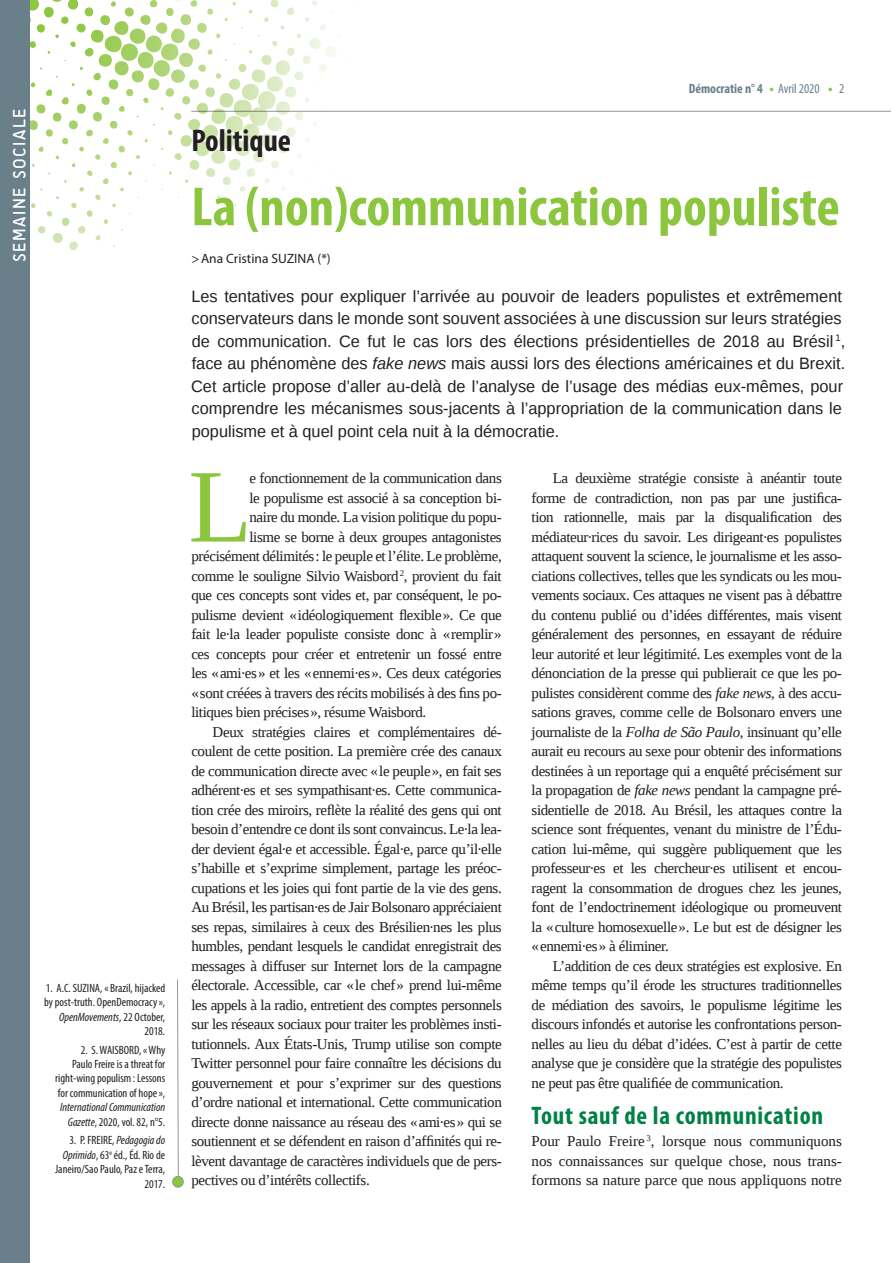
<style>
.page{position:relative;width:893px;height:1263px;background:#fff}
.page>*{position:absolute;margin:0;border:0;box-sizing:border-box;transform-origin:0 0}
.txt_courant_lettrin{font:104.4px "Liberation Serif";color:#8bc63e}
.t1{font:700 condensed 55.5px "Myriad Pro";color:#8bc63e}
.t2{font:700 condensed 31.5px "Myriad Pro";color:#231f20}
._1erSOUSTITRE{font:700 condensed 25.5px "Myriad Pro";letter-spacing:.03em;color:#008146}
.t3{font:18px "Sci Fly Sans";letter-spacing:.085em;color:#fff}
.chapeau_interview{font:16.5px/22.5px "Liberation Sans";color:#231f20}
.txt_courant_2{font:15px/19.5px "Liberation Serif";letter-spacing:-.025em;color:#231f20;text-align:justify}
.txt_courant_lettrin-2{font:15px "Liberation Serif";letter-spacing:-.025em;color:#231f20}
.txt_courant_2__ss_r{font:15px/19.5px "Liberation Serif";color:#231f20;text-align:justify}
.t4{font:700 condensed 13.5px "Myriad Pro";color:#697f8a}
.AUTEURS{font:13.5px "Myriad Pro";color:#231f20}
.note_de_bas_de_pag{font:condensed 12px/14.4px "Myriad Pro";color:#231f20;text-align:right}
.s1{font-style:italic}
.s2{font-stretch:normal;color:#8bc63e}
.s3{font-weight:400}
</style>
<div class="page">
<svg style="left:30px;top:0;width:327px;height:250px"></svg>
<div style="left:0;top:0;width:30px;height:1263px;background:#697f8a"></div>
<hr style="left:191px;top:111px;width:700px;height:1px;background:#939598">
<svg style="left:177px;top:979px;width:2px;height:197px"></svg>
<div style="left:173px;top:1176px;width:10px;height:11px;background:#8bc63e;border-radius:50%"></div>
<div style="left:172px;top:1176px;width:12px;height:11px;border:1px solid #939598;border-radius:50%"></div>
<p class="t3" style="left:9px;top:262px;width:155px;rotate:-90deg">SEMAINE SOCIALE</p>
<p class="note_de_bas_de_pag" style="left:44px;top:980px;width:123px">1. A.C. SUZINA, « Brazil, hijacked by post-truth. OpenDemocracy»,<br><span class="s1">OpenMovements</span>, 22 October,<br>2018.</p>
<p class="note_de_bas_de_pag" style="left:55px;top:1042px;width:111px">2. S. WAISBORD, «Why<br>Paulo Freire is a threat for right-wing populism: Lessons for communication of hope»,<br><span class="s1">International Communication<br>Gazette</span>, 2020, vol. 82, n°5.</p>
<p class="note_de_bas_de_pag" style="left:55px;top:1133px;width:112px">3. P. FREIRE, <span class="s1">Pedagogia do<br>Oprimido</span>, 63<sup>e</sup> éd., Éd. Rio de<br>Janeiro/Sao Paulo, Paz e Terra,<br>2017.</p>
<p class="t4" style="left:689px;top:80px;width:157px">Démocratie n° 4 <span class="s2">•</span> <span class="s3">Avril 2020</span> <span class="s2">•</span> <span class="s3">2</span></p>
<p class="t2" style="left:191px;top:121px;width:101px">Politique</p>
<p class="t1" style="left:191px;top:172px;width:650px">La (non)communication populiste</p>
<p class="AUTEURS" style="left:191px;top:250px;width:141px">&gt;Ana Cristina SUZINA (*)</p>
<p class="chapeau_interview" style="left:191px;top:286px;width:656px">Les tentatives pour expliquer l’arrivée au pouvoir de leaders populistes et extrêmement conservateurs dans le monde sont souvent associées à une discussion sur leurs stratégies de communication. Ce fut le cas lors des élections présidentielles de 2018 au Brésil <sup>1</sup>, face au phénomène des <span class="s1">fake news</span> mais aussi lors des élections américaines et du Brexit.<br>Cet article propose d’aller au-delà de l’analyse de l’usage des médias eux-mêmes, pour comprendre les mécanismes sous-jacents à l’appropriation de la communication dans le populisme et à quel point cela nuit à la démocratie.</p>
<p class="txt_courant_lettrin" style="left:188px;top:439px;width:65px">L</p>
<p class="txt_courant_lettrin-2" style="left:249px;top:468px;width:254px">e fonctionnement de la communication dans</p>
<p class="txt_courant_lettrin-2" style="left:249px;top:488px;width:254px">le populisme est associé à sa conception bi-</p>
<p class="txt_courant_lettrin-2" style="left:249px;top:507px;width:254px">naire du monde. La vision politique du popu-</p>
<p class="txt_courant_lettrin-2" style="left:249px;top:527px;width:254px">lisme se borne à deux groupes antagonistes</p>
<p class="txt_courant_lettrin-2" style="left:191px;top:546px;width:312px">précisément délimités: le peuple et l’élite. Le problème,</p>
<p class="txt_courant_lettrin-2" style="left:191px;top:566px;width:312px">comme le souligne Silvio Waisbord<sup>2</sup>, provient du fait</p>
<p class="txt_courant_lettrin-2" style="left:191px;top:585px;width:312px">que ces concepts sont vides et, par conséquent, le po-</p>
<p class="txt_courant_lettrin-2" style="left:191px;top:605px;width:312px">pulisme devient «idéologiquement flexible». Ce que</p>
<p class="txt_courant_lettrin-2" style="left:191px;top:624px;width:312px">fait le·la leader populiste consiste donc à «remplir»</p>
<p class="txt_courant_lettrin-2" style="left:191px;top:644px;width:312px">ces concepts pour créer et entretenir un fossé entre</p>
<p class="txt_courant_lettrin-2" style="left:191px;top:663px;width:312px">les «ami·es» et les «ennemi·es». Ces deux catégories</p>
<p class="txt_courant_lettrin-2" style="left:191px;top:683px;width:312px">«sont créées à travers des récits mobilisés à des fins po-</p>
<p class="txt_courant_lettrin-2" style="left:191px;top:702px;width:236px">litiques bien précises», résume Waisbord.</p>
<p class="txt_courant_2" style="left:191px;top:722px;width:312px;text-indent:21px">Deux stratégies claires et complémentaires dé&shy;coulent de cette position. La première crée des canaux de communication directe avec «le peuple», en fait ses adhérent·es et ses sympathisant·es. Cette communica&shy;tion crée des miroirs, reflète la réalité des gens qui ont besoin d’entendre ce dont ils sont convaincus. Le·la lea&shy;der devient égal·e et accessible. Égal·e, parce qu’il·elle s’habille et s’exprime simplement, partage les préoc&shy;cupations et les joies qui font partie de la vie des gens.<br>Au Brésil, les partisan·es de Jair Bolsonaro appréciaient ses repas, similaires à ceux des Brésilien·nes les plus humbles, pendant lesquels le candidat enregistrait des messages à diffuser sur Internet lors de la campagne électorale. Accessible, car «le chef» prend lui-même les appels à la radio, entretient des comptes personnels sur les réseaux sociaux pour traiter les problèmes insti&shy;tutionnels. Aux États-Unis, Trump utilise son compte Twitter personnel pour faire connaître les décisions du gouvernement et pour s’exprimer sur des questions d’ordre national et international. Cette communication directe donne naissance au réseau des «ami·es» qui se soutiennent et se défendent en raison d’affinités qui re&shy;lèvent davantage de caractères individuels que de pers&shy;pectives ou d’intérêts collectifs.</p>
<p class="txt_courant_2" style="left:531px;top:468px;width:312px;text-indent:21px">La deuxième stratégie consiste à anéantir toute forme de contradiction, non pas par une justifica&shy;tion rationnelle, mais par la disqualification des médiateur·rices du savoir. Les dirigeant·es populistes attaquent souvent la science, le journalisme et les asso&shy;ciations collectives, telles que les syndicats ou les mou&shy;vements sociaux. Ces attaques ne visent pas à débattre du contenu publié ou d’idées différentes, mais visent généralement des personnes, en essayant de réduire leur autorité et leur légitimité. Les exemples vont de la dénonciation de la presse qui publierait ce que les po&shy;pulistes considèrent comme des <span class="s1">fake news</span>, à des accu&shy;sations graves, comme celle de Bolsonaro envers une journaliste de la <span class="s1">Folha de São Paulo</span>, insinuant qu’elle aurait eu recours au sexe pour obtenir des informations destinées à un reportage qui a enquêté précisément sur la propagation de <span class="s1">fake news</span> pendant la campagne pré&shy;sidentielle de 2018. Au Brésil, les attaques contre la science sont fréquentes, venant du ministre de l’Édu&shy;cation lui-même, qui suggère publiquement que les professeur·es et les chercheur·es utilisent et encou&shy;ragent la consommation de drogues chez les jeunes, font de l’endoctrinement idéologique ou promeuvent la «culture homosexuelle». Le but est de désigner les «ennemi·es» à éliminer.</p>
<p class="txt_courant_2" style="left:531px;top:956px;width:312px;text-indent:21px">L’addition de ces deux stratégies est explosive. En même temps qu’il érode les structures traditionnelles de médiation des savoirs, le populisme légitime les discours infondés et autorise les confrontations person&shy;nelles au lieu du débat d’idées. C’est à partir de cette analyse que je considère que la stratégie des populistes ne peut pas être qualifiée de communication.</p>
<p class="_1erSOUSTITRE" style="left:531px;top:1099px;width:293px">Tout sauf de la communication</p>
<p class="txt_courant_2__ss_r" style="left:531px;top:1131px;width:312px">Pour Paulo Freire <sup>3</sup>, lorsque nous communiquons nos connaissances sur quelque chose, nous trans&shy;formons sa nature parce que nous appliquons notre</p>
</div>
